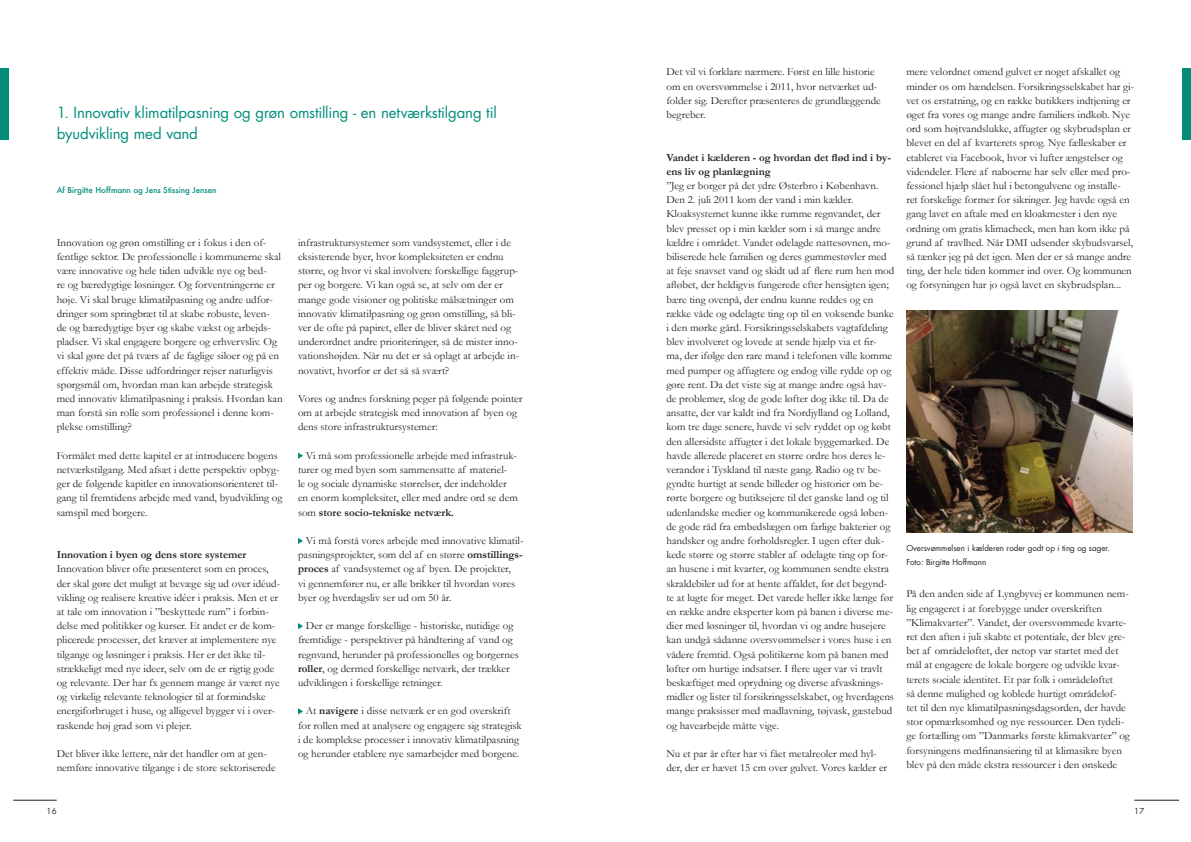
<style>
.page{position:relative;width:1191px;height:842px;background:#fff}
.page>*{position:absolute;margin:0;border:0;box-sizing:border-box;transform-origin:0 0}
.t1{font:15px/21.3px "Futura Std";letter-spacing:-.01em;color:#028e7b}
.t2{font:11px/14.2px "Garamond";color:#231f20}
.t3{font:700 11px/14.2px "Garamond";color:#231f20}
.t4{font:8px/14.2px "Futura Std";color:#231f20}
.t5{font:500 8px "Futura";color:#028e7b}
.s1{font-weight:700}
</style>
<div class="page">
<hr style="left:13px;top:800px;width:44px;height:1px;background:#231f20">
<hr style="left:1134px;top:800px;width:45px;height:1px;background:#231f20">
<div style="left:1182px;top:68px;width:9px;height:71px;background:#028e7b"></div>
<div style="left:0;top:68px;width:9px;height:71px;background:#028e7b"></div>
<svg style="left:298px;top:453px;width:5px;height:6px"></svg>
<svg style="left:298px;top:538px;width:5px;height:6px"></svg>
<svg style="left:298px;top:623px;width:5px;height:6px"></svg>
<svg style="left:298px;top:708px;width:5px;height:6px"></svg>
<img style="left:906px;top:311px;width:226px;height:221px">
<h1 class="t1" style="left:57px;top:102px;width:441px">1. Innovativ klimatilpasning og grøn omstilling - en netværkstilgang til byudvikling med vand</h1>
<p class="t5" style="left:57px;top:184px;width:161px">Af Birgitte Hoffmann og Jens Stissing Jensen</p>
<p class="t2" style="left:57px;top:235px;width:227px">Innovation og grøn omstilling er i fokus i den of&shy;fentlige sektor. De professionelle i kommunerne skal være innovative og hele tiden udvikle nye og bed-<br>re og bæredygtige løsninger. Og forventningerne er høje. Vi skal bruge klimatilpasning og andre udfor&shy;dringer som springbræt til at skabe robuste, leven-<br>de og bæredygtige byer og skabe vækst og arbejds&shy;pladser. Vi skal engagere borgere og erhvervsliv. Og vi skal gøre det på tværs af de faglige siloer og på en effektiv måde. Disse udfordringer rejser naturligvis spørgsmål om, hvordan man kan arbejde strategisk med innovativ klimatilpasning i praksis. Hvordan kan man forstå sin rolle som professionel i denne kom&shy;plekse omstilling?</p>
<p class="t2" style="left:57px;top:448px;width:227px">Formålet med dette kapitel er at introducere bogens netværkstilgang. Med afsæt i dette perspektiv opbyg&shy;ger de følgende kapitler en innovationsorienteret til&shy;gang til fremtidens arbejde med vand, byudvikling og samspil med borgere.</p>
<p class="t3" style="left:57px;top:548px;width:191px">Innovation i byen og dens store systemer</p>
<p class="t2" style="left:57px;top:562px;width:225px">Innovation bliver ofte præsenteret som en proces, der skal gøre det muligt at bevæge sig ud over idéud&shy;vikling og realisere kreative idéer i praksis. Men et er at tale om innovation i ”beskyttede rum” i forbin&shy;delse med politikker og kurser. Et andet er de kom&shy;plicerede processer, det kræver at implementere nye tilgange og løsninger i praksis. Her er det ikke til&shy;strækkeligt med nye ideer, selv om de er rigtig gode og relevante. Der har fx gennem mange år været nye og virkelig relevante teknologier til at formindske energiforbruget i huse, og alligevel bygger vi i over&shy;raskende høj grad som vi plejer.</p>
<p class="t2" style="left:57px;top:746px;width:220px">Det bliver ikke lettere, når det handler om at gen&shy;nemføre innovative tilgange i de store sektoriserede</p>
<p class="t2" style="left:298px;top:235px;width:222px">infrastruktursystemer som vandsystemet, eller i de eksisterende byer, hvor kompleksiteten er endnu større, og hvor vi skal involvere forskellige faggrup&shy;per og borgere. Vi kan også se, at selv om der er mange gode visioner og politiske målsætninger om innovativ klimatilpasning og grøn omstilling, så bli&shy;ver de ofte på papiret, eller de bliver skåret ned og underordnet andre prioriteringer, så de mister inno&shy;vationshøjden. Når nu det er så oplagt at arbejde in&shy;novativt, hvorfor er det så så svært?</p>
<p class="t2" style="left:298px;top:391px;width:226px">Vores og andres forskning peger på følgende pointer om at arbejde strategisk med innovation af byen og dens store infrastruktursystemer:</p>
<p class="t2" style="left:298px;top:448px;width:221px;text-indent:8px">Vi må som professionelle arbejde med infrastruk&shy;turer og med byen som sammensatte af materiel-<br>le og sociale dynamiske størrelser, der indeholder en enorm kompleksitet, eller med andre ord se dem som <span class="s1">store socio-tekniske netværk.</span></p>
<p class="t2" style="left:298px;top:533px;width:227px;text-indent:8px">Vi må forstå vores arbejde med innovative klimatil&shy;pasningsprojekter, som del af en større <span class="s1">omstillings&shy;proces</span> af vandsystemet og af byen. De projekter,<br>vi gennemfører nu, er alle brikker til hvordan vores byer og hverdagsliv ser ud om 50 år.</p>
<p class="t2" style="left:298px;top:618px;width:222px;text-indent:8px">Der er mange forskellige - historiske, nutidige og fremtidige - perspektiver på håndtering af vand og regnvand, herunder på professionelles og borgernes <span class="s1">roller</span>, og dermed forskellige netværk, der trækker udviklingen i forskellige retninger.</p>
<p class="t2" style="left:298px;top:704px;width:225px;text-align:center">At <span class="s1">navigere</span> i disse netværk er en god overskrift<br>for rollen med at analysere og engagere sig strategisk i de komplekse processer i innovativ klimatilpasning og herunder etablere nye samarbejder med borgene.</p>
<p class="t2" style="left:666px;top:65px;width:216px">Det vil vi forklare nærmere. Først en lille historie om en oversvømmelse i 2011, hvor netværket ud&shy;folder sig. Derefter præsenteres de grundlæggende begreber.</p>
<p class="t3" style="left:666px;top:150px;width:226px">Vandet i kælderen - og hvordan det flød ind i by&shy;ens liv og planlægning</p>
<p class="t2" style="left:666px;top:178px;width:229px">”Jeg er borger på det ydre Østerbro i København.<br>Den 2. juli 2011 kom der vand i min kælder.<br>Kloaksystemet kunne ikke rumme regnvandet, der blev presset op i min kælder som i så mange andre kældre i området. Vandet ødelagde nattesøvnen, mo&shy;biliserede hele familien og deres gummestøvler med at feje snavset vand og skidt ud af flere rum hen mod afløbet, der heldigvis fungerede efter hensigten igen; bære ting ovenpå, der endnu kunne reddes og en række våde og ødelagte ting op til en voksende bunke i den mørke gård. Forsikringsselskabets vagtafdeling blev involveret og lovede at sende hjælp via et fir&shy;ma, der ifølge den rare mand i telefonen ville komme med pumper og affugtere og endog ville rydde op og gøre rent. Da det viste sig at mange andre også hav&shy;de problemer, slog de gode løfter dog ikke til. Da de ansatte, der var kaldt ind fra Nordjylland og Lolland, kom tre dage senere, havde vi selv ryddet op og købt den allersidste affugter i det lokale byggemarked. De havde allerede placeret en større ordre hos deres le&shy;verandør i Tyskland til næste gang. Radio og tv be&shy;gyndte hurtigt at sende billeder og historier om be&shy;rørte borgere og butiksejere til det ganske land og til udenlandske medier og kommunikerede også løben&shy;de gode råd fra embedslægen om farlige bakterier og handsker og andre forholdsregler. I ugen efter duk&shy;kede større og større stabler af ødelagte ting op for&shy;an husene i mit kvarter, og kommunen sendte ekstra skraldebiler ud for at hente affaldet, før det begynd&shy;te at lugte for meget. Det varede heller ikke længe før en række andre eksperter kom på banen i diverse me&shy;dier med løsninger til, hvordan vi og andre husejere kan undgå sådanne oversvømmelser i vores huse i en vådere fremtid. Også politikerne kom på banen med løfter om hurtige indsatser. I flere uger var vi travlt beskæftiget med oprydning og diverse afvasknings&shy;midler og lister til forsikringsselskabet, og hverdagens mange praksisser med madlavning, tøjvask, gæstebud og havearbejde måtte vige.</p>
<p class="t2" style="left:666px;top:746px;width:222px">Nu et par år efter har vi fået metalreoler med hyl&shy;der, der er hævet 15 cm over gulvet. Vores kælder er</p>
<p class="t2" style="left:906px;top:65px;width:229px">mere velordnet omend gulvet er noget afskallet og minder os om hændelsen. Forsikringsselskabet har gi&shy;vet os erstatning, og en række butikkers indtjening er øget fra vores og mange andre familiers indkøb. Nye ord som højtvandslukke, affugter og skybrudsplan er blevet en del af kvarterets sprog. Nye fælleskaber er etableret via Facebook, hvor vi lufter ængstelser og videndeler. Flere af naboerne har selv eller med pro&shy;fessionel hjælp slået hul i betongulvene og installe&shy;ret forskelige former for sikringer. Jeg havde også en gang lavet en aftale med en kloakmester i den nye ordning om gratis klimacheck, men han kom ikke på grund af travlhed. Når DMI udsender skybudsvarsel, så tænker jeg på det igen. Men der er så mange andre ting, der hele tiden kommer ind over. Og kommunen og forsyningen har jo også lavet en skybrudsplan...</p>
<p class="t4" style="left:906px;top:541px;width:205px">Oversvømmelsen i kælderen roder godt op i ting og sager.<br>Foto: Birgitte Hoffmann</p>
<p class="t2" style="left:906px;top:586px;width:225px">På den anden side af Lyngbyvej er kommunen nem&shy;lig engageret i at forebygge under overskriften ”Klimakvarter”. Vandet, der oversvømmede kvarte&shy;ret den aften i juli skabte et potentiale, der blev gre&shy;bet af områdeløftet, der netop var startet med det mål at engagere de lokale borgere og udvikle kvar&shy;terets sociale identitet. Et par folk i områdeløftet<br>så denne mulighed og koblede hurtigt områdeløf&shy;tet til den nye klimatilpasningsdagsorden, der havde stor opmærksomhed og nye ressourcer. Den tydeli&shy;ge fortælling om ”Danmarks første klimakvarter” og forsyningens medfinansiering til at klimasikre byen blev på den måde ekstra ressourcer i den ønskede</p>
<p class="t4" style="left:47px;top:804px;width:12px">16</p>
<p class="t4" style="left:1134px;top:804px;width:12px">17</p>
</div>
